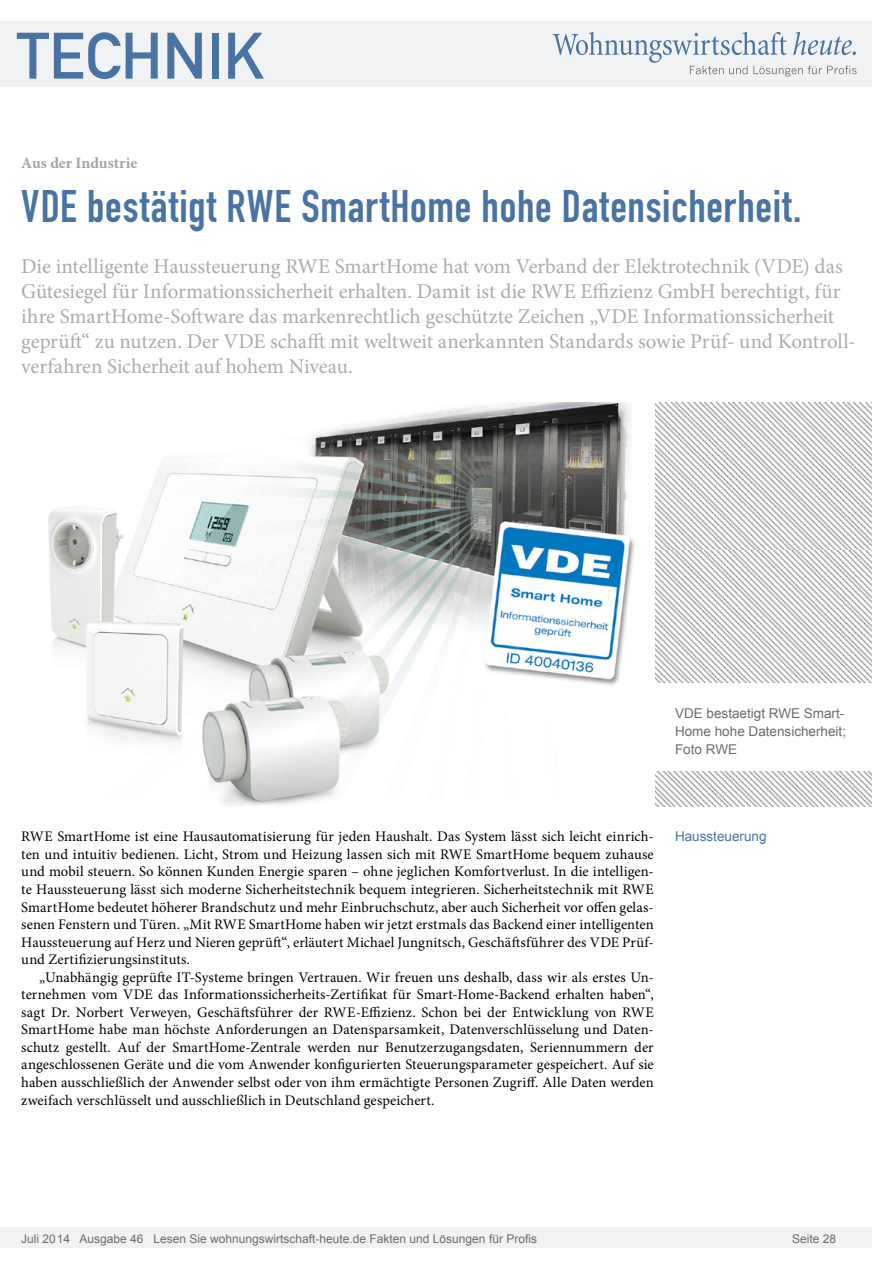
<style>
.page{position:relative;width:893px;height:1263px;background:#fff}
.page>*{position:absolute;margin:0;border:0;box-sizing:border-box;transform-origin:0 0}
.t1{font:64.5px "DIN Mittelschrift";color:#4973a3}
.t2{font:45px "DIN Engschrift";letter-spacing:.015em;color:#4973a3}
.t3{font:21px/25.2px "Minion Pro";letter-spacing:-.005em;color:#acacac}
.t4{font:700 15.75px "Minion Pro";color:#a4a4a4}
.t5{font:14.7px/17.5px "Minion Pro";letter-spacing:.005em;color:#000;text-align:justify}
.t6{font:13.5px/17.5px "Arial";color:#6c6c6c}
.t7{font:13.5px "Arial";color:#4973a3}
.t8{font:12px "Arial";color:#6c6c6c}
</style>
<div class="page">
<div style="left:0;top:1227px;width:872px;height:20px;background:#f1f2f3"></div>
<div style="left:0;top:21px;width:872px;height:66px;background:#f1f2f3"></div>
<svg style="left:553px;top:32px;width:304px;height:45px"></svg>
<img style="left:48px;top:402px;width:824px;height:404px">
<div style="left:654px;top:683px;width:237px;height:88px;background:#fff"></div>
<h1 class="t1" style="left:17px;top:18px;width:249px">TECHNIK</h1>
<p class="t4" style="left:21px;top:152px;width:118px">Aus der Industrie</p>
<h2 class="t2" style="left:21px;top:180px;width:782px">VDE bestätigt RWE SmartHome hohe Datensicherheit.</h2>
<p class="t3" style="left:21px;top:253px;width:836px">Die intelligente Haussteuerung RWE SmartHome hat vom Verband der Elektrotechnik (VDE) das Gütesiegel für Informationssicherheit erhalten. Damit ist die RWE Effizienz GmbH berechtigt, für ihre SmartHome-Software das markenrechtlich geschützte Zeichen „VDE Informationssicherheit geprüft“ zu nutzen. Der VDE schafft mit weltweit anerkannten Standards sowie Prüf- und Kontroll&shy;verfahren Sicherheit auf hohem Niveau.</p>
<p class="t6" style="left:675px;top:705px;width:173px">VDE bestaetigt RWE Smart-<br>Home hohe Datensicherheit;<br>Foto RWE</p>
<p class="t5" style="left:21px;top:828px;width:634px">RWE SmartHome ist eine Hausautomatisierung für jeden Haushalt. Das System lässt sich leicht einrich-</p>
<p class="t7" style="left:675px;top:828px;width:93px">Haussteuerung</p>
<p class="t5" style="left:21px;top:845px;width:634px">ten und intuitiv bedienen. Licht, Strom und Heizung lassen sich mit RWE SmartHome bequem zuhause und mobil steuern. So können Kunden Energie sparen – ohne jeglichen Komfortverlust. In die intelligen&shy;te Haussteuerung lässt sich moderne Sicherheitstechnik bequem integrieren. Sicherheitstechnik mit RWE SmartHome bedeutet höherer Brandschutz und mehr Einbruchschutz, aber auch Sicherheit vor offen gelas&shy;senen Fenstern und Türen. „Mit RWE SmartHome haben wir jetzt erstmals das Backend einer intelligenten Haussteuerung auf Herz und Nieren geprüft“, erläutert Michael Jungnitsch, Geschäftsführer des VDE Prüf&shy;und Zertifizierungsinstituts.</p>
<p class="t5" style="left:21px;top:968px;width:634px;text-indent:18px">„Unabhängig geprüfte IT-Systeme bringen Vertrauen. Wir freuen uns deshalb, dass wir als erstes Un&shy;ternehmen vom VDE das Informationssicherheits-Zertifikat für Smart-Home-Backend erhalten haben“, sagt Dr. Norbert Verweyen, Geschäftsführer der RWE-Effizienz. Schon bei der Entwicklung von RWE SmartHome habe man höchste Anforderungen an Datensparsamkeit, Datenverschlüsselung und Daten&shy;schutz gestellt. Auf der SmartHome-Zentrale werden nur Benutzerzugangsdaten, Seriennummern der angeschlossenen Geräte und die vom Anwender konfigurierten Steuerungsparameter gespeichert. Auf sie haben ausschließlich der Anwender selbst oder von ihm ermächtigte Personen Zugriff. Alle Daten werden zweifach verschlüsselt und ausschließlich in Deutschland gespeichert.</p>
<p class="t8" style="left:21px;top:1230px;width:517px">Juli 2014 Ausgabe 46 Lesen Sie wohnungswirtschaft-heute.de Fakten und Lösungen für Profis</p>
<p class="t8" style="left:792px;top:1231px;width:46px">Seite 28</p>
</div>
